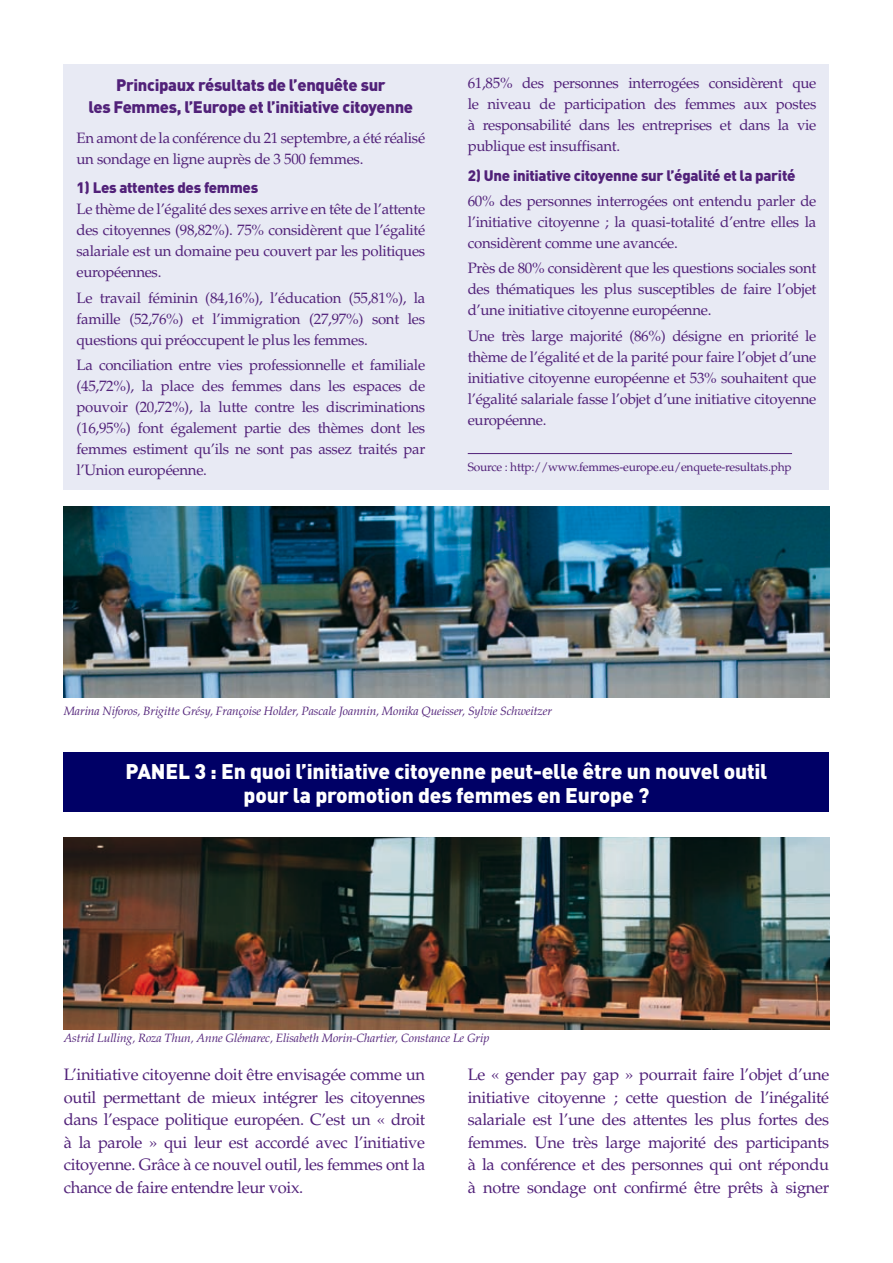
<style>
.page{position:relative;width:893px;height:1263px;background:#fff}
.page>*{position:absolute;margin:0;border:0;box-sizing:border-box;transform-origin:0 0}
.t1{font:900 21px/24px "DIN";letter-spacing:-.01em;color:#fff;text-align:center}
.t2{font:16.5px/22.5px "Palatino";letter-spacing:-.02em;color:#512179;text-align:justify}
.t3{font:900 16.5px/22.5px "DIN";letter-spacing:-.02em;color:#512179;text-align:center}
.t4{font:15px/21px "Palatino";letter-spacing:-.02em;color:#512179;text-align:justify}
.t5{font:900 15px "DIN";letter-spacing:-.02em;color:#512179}
.t6{font:italic 12px "Palatino";letter-spacing:-.01em;color:#512179}
.t7{font:12px "Palatino";letter-spacing:-.02em;color:#512179}
</style>
<div class="page">
<div style="left:64px;top:753px;width:765px;height:59px;background:#006"></div>
<div style="left:64px;top:64px;width:765px;height:425px;background:#e8eaf4"></div>
<hr style="left:468px;top:453px;width:324px;height:1px;background:#512179">
<img style="left:64px;top:506px;width:765px;height:191px">
<img style="left:64px;top:838px;width:765px;height:191px">
<p class="t3" style="left:89px;top:73px;width:326px">Principaux résultats de l’enquête sur<br>les Femmes, l’Europe et l’initiative citoyenne</p>
<p class="t4" style="left:77px;top:127px;width:350px">En amont de la conférence du 21 septembre, a été réalisé un sondage en ligne auprès de 3 500 femmes.</p>
<p class="t5" style="left:77px;top:178px;width:183px">1) Les attentes des femmes</p>
<p class="t4" style="left:77px;top:199px;width:350px">Le thème de l’égalité des sexes arrive en tête de l’attente des citoyennes (98,82%). 75% considèrent que l’égalité salariale est un domaine peu couvert par les politiques européennes.</p>
<p class="t4" style="left:77px;top:287px;width:350px">Le travail féminin (84,16%), l’éducation (55,81%), la famille (52,76%) et l’immigration (27,97%) sont les questions qui préoccupent le plus les femmes.</p>
<p class="t4" style="left:77px;top:354px;width:350px">La conciliation entre vies professionnelle et familiale (45,72%), la place des femmes dans les espaces de pouvoir (20,72%), la lutte contre les discriminations (16,95%) font également partie des thèmes dont les femmes estiment qu’ils ne sont pas assez traités par l’Union européenne.</p>
<p class="t4" style="left:468px;top:73px;width:350px">61,85% des personnes interrogées considèrent que le niveau de participation des femmes aux postes à responsabilité dans les entreprises et dans la vie publique est insuffisant.</p>
<p class="t5" style="left:468px;top:165px;width:329px">2) Une initiative citoyenne sur l’égalité et la parité</p>
<p class="t4" style="left:468px;top:191px;width:350px">60% des personnes interrogées ont entendu parler de l’initiative citoyenne ; la quasi-totalité d’entre elles la considèrent comme une avancée.</p>
<p class="t4" style="left:468px;top:258px;width:350px">Près de 80% considèrent que les questions sociales sont des thématiques les plus susceptibles de faire l’objet d’une initiative citoyenne européenne.</p>
<p class="t4" style="left:468px;top:325px;width:350px">Une très large majorité (86%) désigne en priorité le thème de l’égalité et de la parité pour faire l’objet d’une initiative citoyenne européenne et 53% souhaitent que l’égalité salariale fasse l’objet d’une initiative citoyenne européenne.</p>
<p class="t7" style="left:468px;top:460px;width:326px">Source : http://www.femmes-europe.eu/enquete-resultats.php</p>
<p class="t6" style="left:64px;top:703px;width:490px">Marina Niforos, Brigitte Grésy, Françoise Holder, Pascale Joannin, Monika Queisser, Sylvie Schweitzer</p>
<h1 class="t1" style="left:126px;top:758px;width:643px">PANEL 3 : En quoi l’initiative citoyenne peut-elle être un nouvel outil pour la promotion des femmes en Europe ?</h1>
<p class="t6" style="left:64px;top:1031px;width:427px">Astrid Lulling, Roza Thun, Anne Glémarec, Elisabeth Morin-Chartier, Constance Le Grip</p>
<p class="t2" style="left:64px;top:1063px;width:363px">L’initiative citoyenne doit être envisagée comme un outil permettant de mieux intégrer les citoyennes dans l’espace politique européen. C’est un « droit à la parole » qui leur est accordé avec l’initiative citoyenne. Grâce à ce nouvel outil, les femmes ont la chance de faire entendre leur voix.</p>
<p class="t2" style="left:468px;top:1063px;width:363px">Le « gender pay gap » pourrait faire l’objet d’une initiative citoyenne ; cette question de l’inégalité salariale est l’une des attentes les plus fortes des femmes. Une très large majorité des participants à la conférence et des personnes qui ont répondu à notre sondage ont confirmé être prêts à signer</p>
</div>
